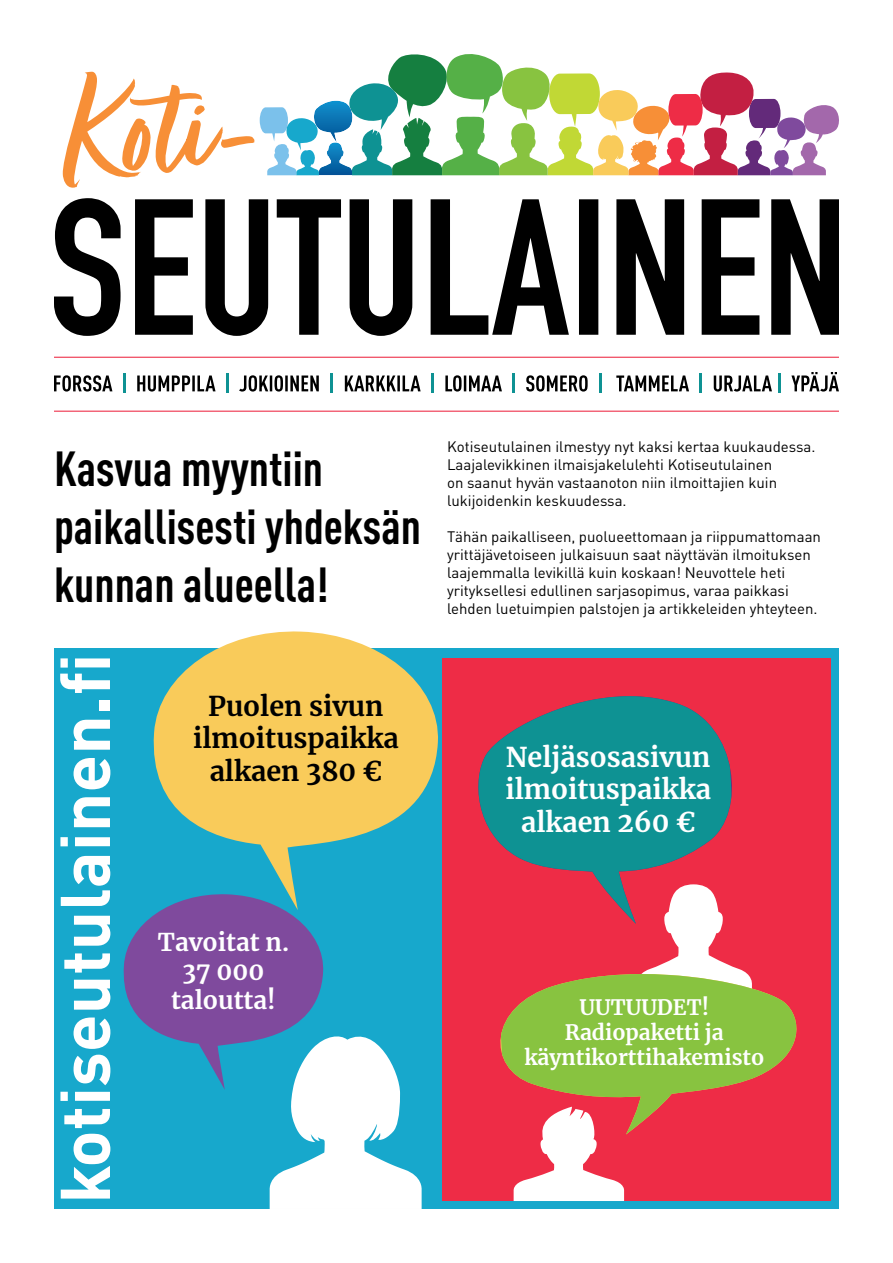
<style>
.page{position:relative;width:893px;height:1263px;background:#fff}
.page>*{position:absolute;margin:0;border:0;box-sizing:border-box;transform-origin:0 0}
.t1{font:700 69.15px "DIN Pro";color:#fff}
.t2{font:700 condensed 48.6px/58.3px "DIN Pro";color:#000}
.t3{font:700 27px/32.4px "Merriweather";color:#fff;text-align:center}
.t4{font:700 27px/32.4px "Merriweather";color:#000;text-align:center}
.t5{font:700 24.3px/29.1px "Merriweather";color:#fff;text-align:center}
.t6{font:700 21px/25.2px "Merriweather";color:#fff;text-align:center}
.t7{font:15px/18px "DIN";color:#000}
</style>
<div class="page">
<div style="left:54px;top:649px;width:785px;height:560px;background:#17a8cc"></div>
<div style="left:442px;top:658px;width:389px;height:543px;background:#ee2c46"></div>
<hr style="left:54px;top:411px;width:785px;height:1px;background:#ee2c46">
<svg style="left:54px;top:198px;width:785px;height:138px"></svg>
<svg style="left:260px;top:54px;width:579px;height:121px"></svg>
<hr style="left:54px;top:357px;width:785px;height:1px;background:#ee2c46">
<svg style="left:791px;top:372px;width:48px;height:20px"></svg>
<svg style="left:779px;top:374px;width:2px;height:19px"></svg>
<svg style="left:714px;top:375px;width:58px;height:17px"></svg>
<svg style="left:700px;top:374px;width:2px;height:19px"></svg>
<svg style="left:616px;top:375px;width:73px;height:16px"></svg>
<svg style="left:599px;top:374px;width:2px;height:19px"></svg>
<svg style="left:526px;top:375px;width:62px;height:17px"></svg>
<svg style="left:513px;top:374px;width:2px;height:19px"></svg>
<svg style="left:445px;top:375px;width:57px;height:17px"></svg>
<hr style="left:431px;top:374px;width:3px;height:19px;background:#0e9293">
<svg style="left:345px;top:375px;width:76px;height:16px"></svg>
<svg style="left:331px;top:374px;width:2px;height:19px"></svg>
<svg style="left:239px;top:375px;width:80px;height:17px"></svg>
<hr style="left:226px;top:374px;width:3px;height:19px;background:#0e9293">
<svg style="left:137px;top:375px;width:79px;height:17px"></svg>
<svg style="left:123px;top:374px;width:2px;height:19px"></svg>
<svg style="left:54px;top:375px;width:58px;height:17px"></svg>
<svg style="left:62px;top:71px;width:192px;height:117px"></svg>
<svg style="left:149px;top:631px;width:292px;height:261px;fill:#f9cb5a"></svg>
<svg style="left:478px;top:696px;width:254px;height:228px;fill:#0e9293"></svg>
<svg style="left:636px;top:884px;width:96px;height:74px"></svg>
<svg style="left:641px;top:958px;width:107px;height:16px;fill:#fff"></svg>
<svg style="left:500px;top:974px;width:297px;height:160px;fill:#88c340"></svg>
<svg style="left:513px;top:1106px;width:112px;height:95px"></svg>
<svg style="left:123px;top:892px;width:299px;height:317px"></svg>
<h2 class="t2" style="left:54px;top:443px;width:369px">Kasvua myyntiin paikallisesti yhdeksän kunnan alueella!</h2>
<h1 class="t1" style="left:46px;top:1203px;width:552px;rotate:-90deg">kotiseutulainen.fi</h1>
<h3 class="t4" style="left:193px;top:691px;width:207px">Puolen sivun ilmoituspaikka alkaen 380 €</h3>
<h3 class="t5" style="left:158px;top:929px;width:133px">Tavoitat n.<br>37 000 taloutta!</h3>
<p class="t7" style="left:447px;top:438px;width:370px">Kotiseutulainen ilmestyy nyt kaksi kertaa kuukaudessa.<br>Laajalevikkinen ilmaisjakelulehti Kotiseutulainen<br>on saanut hyvän vastaanoton niin ilmoittajien kuin lukijoidenkin keskuudessa.</p>
<p class="t7" style="left:447px;top:528px;width:375px">Tähän paikalliseen, puolueettomaan ja riippumattomaan yrittäjävetoiseen julkaisuun saat näyttävän ilmoituksen laajemmalla levikillä kuin koskaan! Neuvottele heti yrityksellesi edullinen sarjasopimus, varaa paikkasi lehden luetuimpien palstojen ja artikkeleiden yhteyteen.</p>
<h3 class="t3" style="left:505px;top:742px;width:207px">Neljäsosasivun ilmoituspaikka alkaen 260 €</h3>
<h3 class="t6" style="left:524px;top:996px;width:241px">UUTUUDET!<br>Radiopaketti ja käyntikorttihakemisto</h3>
</div>
